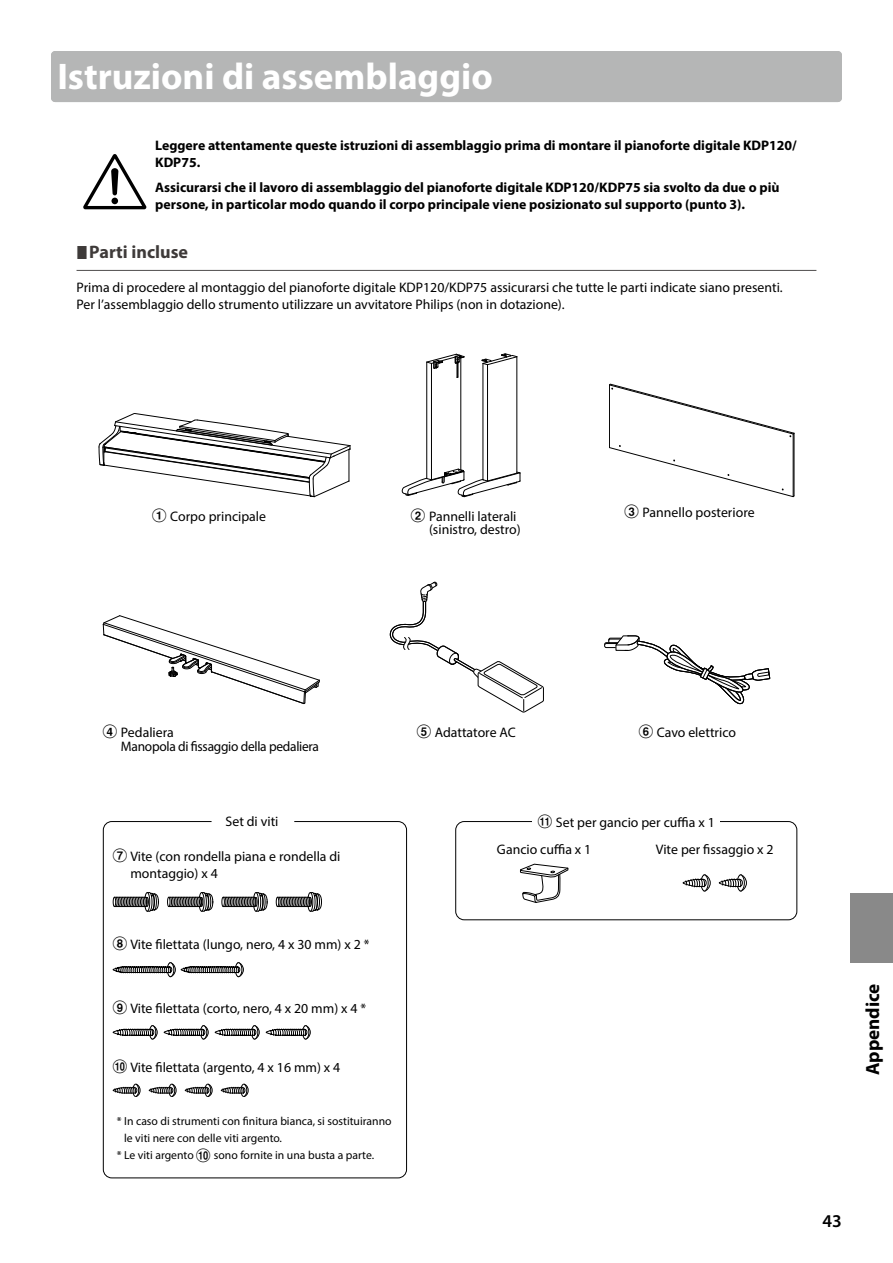
<style>
.page{position:relative;width:893px;height:1263px;background:#fff}
.page>*{position:absolute;margin:0;border:0;box-sizing:border-box;transform-origin:0 0}
.t1{font:700 37.2px "Myriad Pro";color:#fff}
.t2{font:700 19.2px "Myriad Pro";color:#000}
.t3{font:700 18px "Myriad Pro";color:#3e3a39}
.t4{font:600 18px "Myriad Pro";color:#000}
.t5{font:13.8px/17px "Myriad Pro";color:#000}
.t6{font:700 13.8px/17px "Myriad Pro";color:#000}
.t7{font:13.8px/13.8px "Myriad Pro";letter-spacing:-.02em;color:#000}
.t8{font:11.7px "Myriad Pro";color:#000}
.s1{font-family:"Circle Posi A"}
.s2{font-family:"Circle Posi A";font-size:13.8px}
</style>
<div class="page">
<div style="left:850px;top:893px;width:43px;height:69px;background:#898989"></div>
<hr style="left:77px;top:270px;width:739px;height:1px;background:#595757">
<svg style="left:83px;top:154px;width:63px;height:55px"></svg>
<div style="left:111px;top:198px;width:7px;height:6px;background:#000;border-radius:50%"></div>
<svg style="left:98px;top:413px;width:253px;height:84px"></svg>
<hr style="left:483px;top:363px;width:1px;height:117px;background:#000">
<hr style="left:487px;top:365px;width:1px;height:116px;background:#000">
<hr style="left:516px;top:357px;width:1px;height:116px;background:#000">
<hr style="left:431px;top:363px;width:1px;height:117px;background:#000">
<hr style="left:426px;top:362px;width:1px;height:116px;background:#000">
<hr style="left:460px;top:358px;width:1px;height:112px;background:#000">
<svg style="left:482px;top:353px;width:36px;height:12px"></svg>
<svg style="left:402px;top:468px;width:119px;height:29px"></svg>
<svg style="left:426px;top:353px;width:39px;height:25px"></svg>
<hr style="left:793px;top:434px;width:1px;height:62px;background:#000">
<hr style="left:609px;top:385px;width:1px;height:63px;background:#000">
<hr style="left:794px;top:433px;width:1px;height:63px;background:#000">
<svg style="left:609px;top:445px;width:185px;height:52px"></svg>
<svg style="left:609px;top:384px;width:185px;height:53px"></svg>
<svg style="left:103px;top:615px;width:217px;height:89px"></svg>
<svg style="left:390px;top:582px;width:154px;height:130px"></svg>
<svg style="left:604px;top:635px;width:166px;height:69px"></svg>
<svg style="left:113px;top:962px;width:131px;height:15px"></svg>
<svg style="left:113px;top:1025px;width:45px;height:14px"></svg>
<svg style="left:164px;top:1025px;width:45px;height:14px"></svg>
<svg style="left:215px;top:1025px;width:45px;height:14px"></svg>
<svg style="left:266px;top:1025px;width:45px;height:14px"></svg>
<div style="left:103px;top:821px;width:304px;height:357px;border:1px solid #000;border-radius:9px"></div>
<svg style="left:113px;top:892px;width:46px;height:20px"></svg>
<svg style="left:167px;top:892px;width:46px;height:20px"></svg>
<svg style="left:221px;top:892px;width:47px;height:20px"></svg>
<svg style="left:276px;top:892px;width:46px;height:20px"></svg>
<svg style="left:113px;top:1083px;width:28px;height:14px"></svg>
<svg style="left:149px;top:1083px;width:28px;height:14px"></svg>
<svg style="left:185px;top:1083px;width:28px;height:14px"></svg>
<svg style="left:221px;top:1083px;width:28px;height:14px"></svg>
<div style="left:455px;top:821px;width:342px;height:99px;border:1px solid #000;border-radius:9px"></div>
<div style="left:533px;top:814px;width:187px;height:14px;background:#fff"></div>
<svg style="left:520px;top:864px;width:49px;height:39px"></svg>
<svg style="left:683px;top:874px;width:28px;height:17px"></svg>
<svg style="left:719px;top:874px;width:28px;height:17px"></svg>
<div style="left:51px;top:51px;width:791px;height:51px;background:#b5b6b6;border-radius:4px"></div>
<h1 class="t1" style="left:57px;top:52px;width:437px">Istruzioni di assemblaggio</h1>
<p class="t6" style="left:155px;top:136px;width:643px">Leggere attentamente queste istruzioni di assemblaggio prima di montare il pianoforte digitale KDP120/<br>KDP75.</p>
<p class="t6" style="left:155px;top:179px;width:626px">Assicurarsi che il lavoro di assemblaggio del pianoforte digitale KDP120/KDP75 sia svolto da due o più persone, in particolar modo quando il corpo principale viene posizionato sul supporto (punto 3).</p>
<h3 class="t3" style="left:89px;top:240px;width:100px">Parti incluse</h3>
<p class="t5" style="left:77px;top:279px;width:708px">Prima di procedere al montaggio del pianoforte digitale KDP120/KDP75 assicurarsi che tutte le parti indicate siano presenti.<br>Per l’assemblaggio dello strumento utilizzare un avvitatore Philips (non in dotazione).</p>
<p class="t5" style="left:152px;top:507px;width:115px"><span class="s1">A</span> Corpo principale</p>
<p class="t5" style="left:411px;top:509px;width:111px;line-height:13.8px;text-align:right"><span class="s1">B</span> Pannelli laterali (sinistro, destro)</p>
<p class="t5" style="left:625px;top:504px;width:132px"><span class="s1">C</span> Pannello posteriore</p>
<p class="t7" style="left:121px;top:725px;width:200px;text-indent:-18px"><span class="s1">D</span> Pedaliera<br>Manopola di fissaggio della pedaliera</p>
<p class="t5" style="left:225px;top:812px;width:54px">Set di viti</p>
<p class="t5" style="left:130px;top:848px;width:212px;text-indent:-18px"><span class="s1">G</span> Vite (con rondella piana e rondella di montaggio) x 4</p>
<p class="t5" style="left:113px;top:935px;width:258px"><span class="s1">H</span> Vite filettata (lungo, nero, 4 x 30 mm) x 2 *</p>
<p class="t5" style="left:113px;top:1000px;width:255px"><span class="s1">I</span> Vite filettata (corto, nero, 4 x 20 mm) x 4 *</p>
<p class="t5" style="left:113px;top:1058px;width:229px"><span class="s1">J</span> Vite filettata (argento, 4 x 16 mm) x 4</p>
<p class="t8" style="left:117px;top:1114px;width:276px">* In caso di strumenti con finitura bianca, si sostituiranno</p>
<p class="t8" style="left:124px;top:1131px;width:159px">le viti nere con delle viti argento.</p>
<p class="t8" style="left:117px;top:1148px;width:259px">* Le viti argento <span class="s2">J</span> sono fornite in una busta a parte.</p>
<p class="t5" style="left:417px;top:724px;width:101px"><span class="s1">E</span> Adattatore AC</p>
<p class="t5" style="left:639px;top:724px;width:99px"><span class="s1">F</span> Cavo elettrico</p>
<p class="t5" style="left:497px;top:809px;width:219px;line-height:26.8px;text-indent:41px"><span class="s1">K</span> Set per gancio per cuffia x 1<br>Gancio cuffia x 1</p>
<p class="t5" style="left:656px;top:841px;width:119px">Vite per fissaggio x 2</p>
<h2 class="t2" style="left:860px;top:1075px;width:93px;rotate:-90deg">Appendice</h2>
<h3 class="t4" style="left:823px;top:1209px;width:21px">43</h3>
</div>
